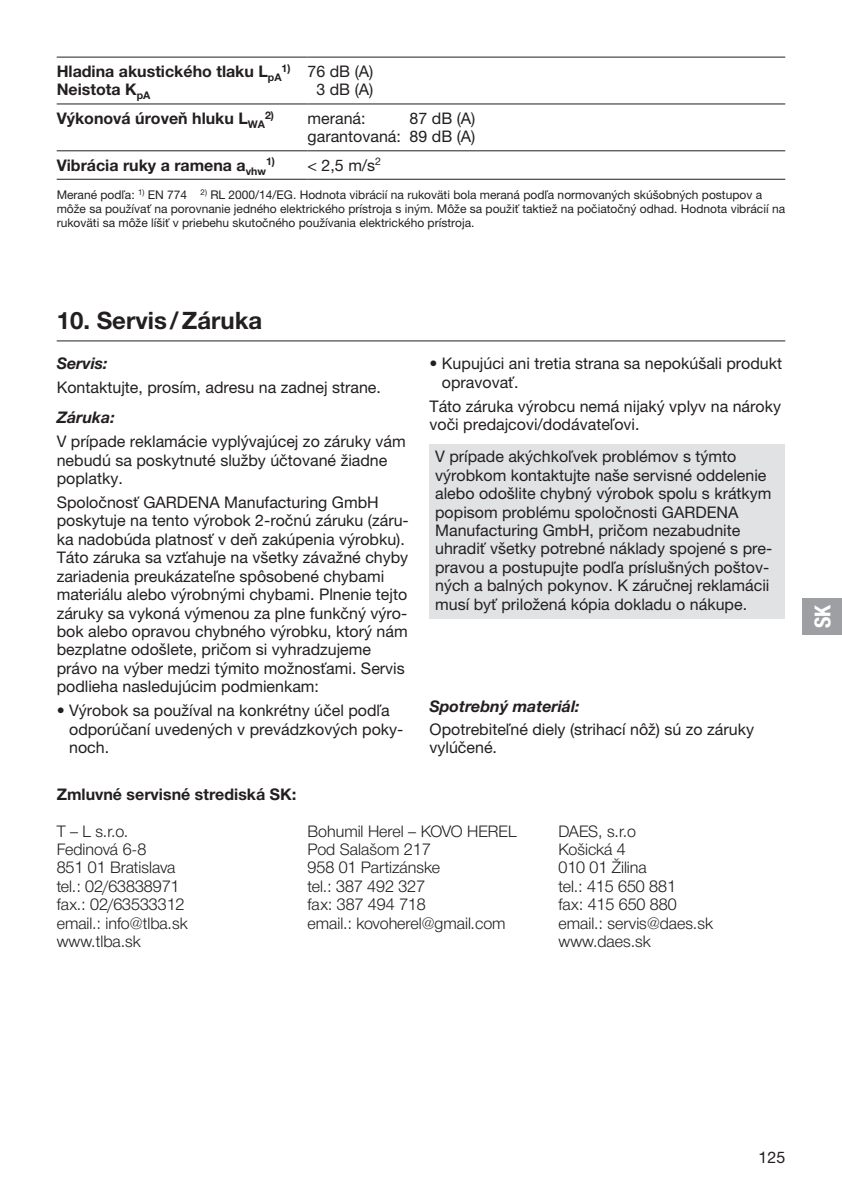
<style>
.page{position:relative;width:842px;height:1191px;background:#fff}
.page>*{position:absolute;margin:0;border:0;box-sizing:border-box;transform-origin:0 0}
.t1{font:700 24px "GARDENA Pro";color:#231f20}
.t2{font:22px "GARDENA Pro Bo Cond";color:#fff}
.t3{font:16px/18.4px "GARDENA Pro";color:#231f20}
.t4{font:16px/18.4px "Gardena Sans";color:#231f20}
.t5{font:700 16px "GARDENA Pro";color:#231f20}
.t6{font:italic 700 16px "GARDENA Pro";color:#231f20}
.t7{font:700 16px "Gardena Sans";color:#231f20}
.t8{font:12px/14px "GARDENA Pro";color:#231f20}
.t9{font:700 10.6px "GARDENA Pro";color:#231f20}
.s1{font-weight:400}
</style>
<div class="page">
<div style="left:429px;top:444px;width:356px;height:174px;background:#e1e2e4"></div>
<hr style="left:57px;top:340px;width:728px;height:1px;background:#231f20">
<div style="left:802px;top:598px;width:40px;height:36px;background:#9d9fa2"></div>
<hr style="left:57px;top:57px;width:251px;height:1px;background:#231f20">
<hr style="left:308px;top:57px;width:477px;height:1px;background:#231f20">
<hr style="left:57px;top:104px;width:251px;height:1px;background:#231f20">
<hr style="left:308px;top:104px;width:477px;height:1px;background:#231f20">
<hr style="left:57px;top:150px;width:251px;height:1px;background:#231f20">
<hr style="left:308px;top:150px;width:477px;height:1px;background:#231f20">
<hr style="left:57px;top:179px;width:251px;height:1px;background:#231f20">
<hr style="left:308px;top:179px;width:477px;height:1px;background:#231f20">
<p class="t5" style="left:57px;top:61px;width:226px">Hladina akustického tlaku L<sub>pA</sub></p>
<p class="t9" style="left:282px;top:61px;width:10px">1)</p>
<p class="t5" style="left:57px;top:80px;width:95px">Neistota K<sub>pA</sub></p>
<p class="t3" style="left:308px;top:62px;width:67px;text-align:center">76 dB (A)<br>3 dB (A)</p>
<p class="t5" style="left:57px;top:108px;width:310px">Výkonová úroveň hluku L<sub>WA</sub><sup>2)</sup> <span class="s1">meraná:</span></p>
<p class="t3" style="left:308px;top:109px;width:169px;text-align:right">87 dB (A)<br>garantovaná: 89 dB (A)</p>
<p class="t5" style="left:57px;top:155px;width:326px">Vibrácia ruky a ramena a<sub>vhw</sub><sup>1)</sup> <span class="s1">&lt; 2,5 m/s</span><sup>2</sup></p>
<p class="t8" style="left:57px;top:188px;width:730px">Merané podľa: <sup>1)</sup> EN 774 <sup>2)</sup> RL 2000/14/EG. Hodnota vibrácií na rukoväti bola meraná podľa normovaných skúšobných postupov a môže sa používať na porovnanie jedného elektrického prístroja s iným. Môže sa použiť taktiež na počiatočný odhad. Hodnota vibrácií na rukoväti sa môže líšiť v priebehu skutočného používania elektrického prístroja.</p>
<h1 class="t1" style="left:57px;top:306px;width:207px">10. Servis/Záruka</h1>
<p class="t6" style="left:57px;top:354px;width:52px">Servis:</p>
<p class="t3" style="left:57px;top:378px;width:326px">Kontaktujte, prosím, adresu na zadnej strane.</p>
<p class="t6" style="left:57px;top:407px;width:60px">Záruka:</p>
<p class="t3" style="left:57px;top:432px;width:351px">V prípade reklamácie vyplývajúcej zo záruky vám nebudú sa poskytnuté služby účtované žiadne poplatky.</p>
<p class="t3" style="left:57px;top:493px;width:354px">Spoločnosť GARDENA Manufacturing GmbH poskytuje na tento výrobok 2-ročnú záruku (záru&shy;ka nadobúda platnosť v deň zakúpenia výrobku).<br>Táto záruka sa vzťahuje na všetky závažné chyby zariadenia preukázateľne spôsobené chybami materiálu alebo výrobnými chybami. Plnenie tejto záruky sa vykoná výmenou za plne funkčný výro&shy;bok alebo opravou chybného výrobku, ktorý nám bezplatne odošlete, pričom si vyhradzujeme právo na výber medzi týmito možnosťami. Servis podlieha nasledujúcim podmienkam:</p>
<p class="t3" style="left:69px;top:701px;width:336px;text-indent:-12px">• Výrobok sa používal na konkrétny účel podľa odporúčaní uvedených v prevádzkových poky&shy;noch.</p>
<p class="t3" style="left:442px;top:354px;width:342px;text-indent:-12px">• Kupujúci ani tretia strana sa nepokúšali produkt opravovať.</p>
<p class="t3" style="left:429px;top:396px;width:353px">Táto záruka výrobcu nemá nijaký vplyv na nároky voči predajcovi/dodávateľovi.</p>
<p class="t3" style="left:435px;top:447px;width:339px">V prípade akýchkoľvek problémov s týmto výrobkom kontaktujte naše servisné oddelenie alebo odošlite chybný výrobok spolu s krátkym popisom problému spoločnosti GARDENA Manufacturing GmbH, pričom nezabudnite uhradiť všetky potrebné náklady spojené s pre&shy;pravou a postupujte podľa príslušných poštov&shy;ných a balných pokynov. K záručnej reklamácii musí byť priložená kópia dokladu o nákupe.</p>
<p class="t6" style="left:429px;top:696px;width:152px">Spotrebný materiál:</p>
<p class="t3" style="left:429px;top:720px;width:326px;line-height:17.4px">Opotrebiteľné diely (strihací nôž) sú zo záruky vylúčené.</p>
<p class="t7" style="left:57px;top:782px;width:241px">Zmluvné servisné strediská SK:</p>
<p class="t4" style="left:57px;top:821px;width:133px">T – L s.r.o.<br>Fedinová 6-8<br>851 01 Bratislava tel.: 02/63838971 fax.: 02/63533312 email.: info@tlba.sk www.tlba.sk</p>
<p class="t4" style="left:308px;top:821px;width:211px">Bohumil Herel – KOVO HEREL<br>Pod Salašom 217<br>958 01 Partizánske<br>tel.: 387 492 327<br>fax: 387 494 718<br>email.: kovoherel@gmail.com</p>
<p class="t4" style="left:558px;top:821px;width:156px">DAES, s.r.o<br>Košická 4<br>010 01 Žilina<br>tel.: 415 650 881<br>fax: 415 650 880 email.: servis@daes.sk www.daes.sk</p>
<h2 class="t2" style="left:809px;top:628px;width:25px;rotate:-90deg">SK</h2>
<p class="t3" style="left:759px;top:1147px;width:28px">125</p>
</div>
